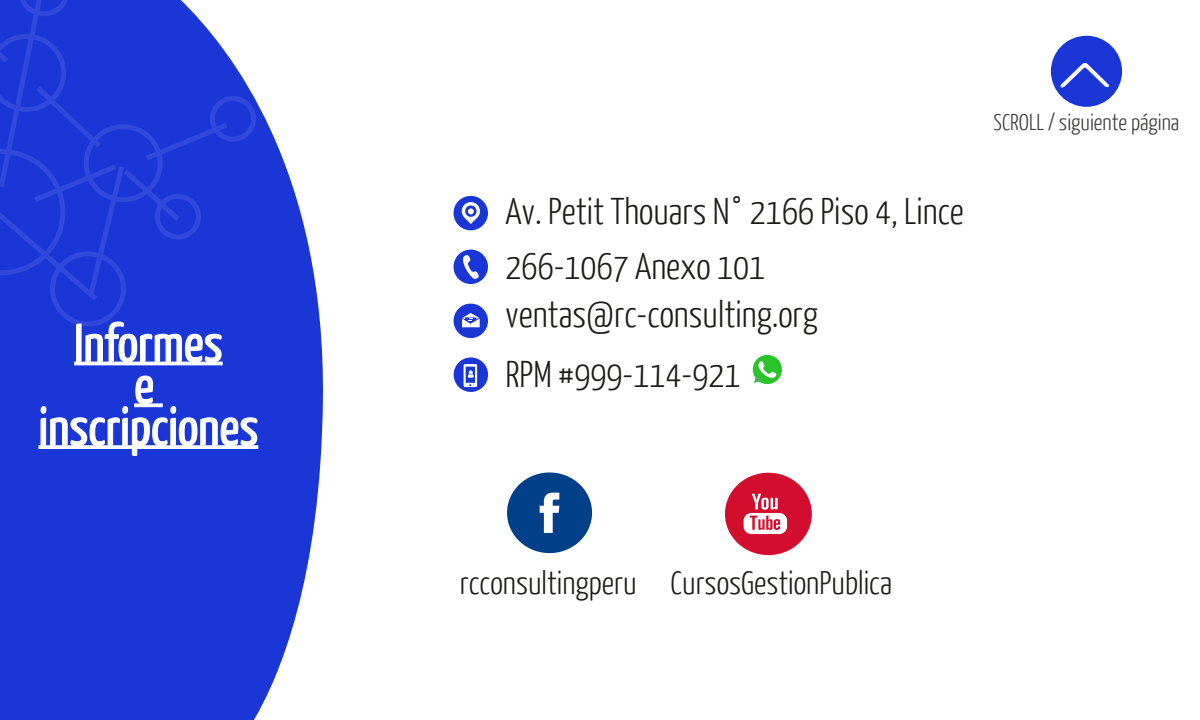
<style>
.page{position:relative;width:1200px;height:720px;background:#fff}
.page>*{position:absolute;margin:0;border:0;box-sizing:border-box;transform-origin:0 0}
.t1{font:53.3px/41.8px "Yanone Kaffeesatz";color:#fff;text-align:center;scale:1.04 1}
.t2{font:300 37.2px "Yanone Kaffeesatz";color:#1d1d1b}
.t3{font:300 32.7px "Yanone Kaffeesatz";color:#1d1d1b}
.t4{font:300 22.9px "Yanone Kaffeesatz";color:#3c3c3b}
</style>
<div class="page">
<svg style="left:0;top:63px;width:323px;height:657px;fill:#1a36d6"></svg>
<svg style="left:75px;top:321px;width:147px;height:41px"></svg>
<hr style="left:74px;top:362px;width:149px;height:3px;background:#fff">
<svg style="left:40px;top:375px;width:218px;height:82px"></svg>
<svg style="left:38px;top:445px;width:220px;height:4px"></svg>
<div style="left:50px;top:251px;width:76px;height:75px;border:5px solid #fff;border-radius:50%"></div>
<div style="left:210px;top:96px;width:46px;height:46px;border:5px solid #fff;border-radius:50%"></div>
<svg style="left:0;top:0;width:233px;height:306px"></svg>
<div style="left:507px;top:472px;width:85px;height:81px;background:#004088;border-radius:50%"></div>
<svg style="left:540px;top:493px;width:19px;height:40px"></svg>
<div style="left:725px;top:473px;width:87px;height:82px;background:#d30d2e;border-radius:50%"></div>
<div style="left:744px;top:513px;width:43px;height:21px;background:#fff;border-radius:8px"></div>
<svg style="left:750px;top:516px;width:30px;height:14px"></svg>
<svg style="left:752px;top:494px;width:26px;height:16px"></svg>
<div style="left:454px;top:196px;width:34px;height:34px;background:#1a36d6;border-radius:50%"></div>
<svg style="left:461px;top:202px;width:19px;height:22px"></svg>
<div style="left:454px;top:250px;width:34px;height:34px;background:#1a36d6;border-radius:50%"></div>
<svg style="left:463px;top:255px;width:16px;height:24px"></svg>
<div style="left:454px;top:357px;width:34px;height:35px;background:#1a36d6;border-radius:50%"></div>
<svg style="left:464px;top:364px;width:13px;height:23px"></svg>
<div style="left:454px;top:304px;width:34px;height:34px;background:#1a36d6;border-radius:50%"></div>
<svg style="left:462px;top:313px;width:18px;height:14px"></svg>
<svg style="left:752px;top:354px;width:30px;height:31px"></svg>
<div style="left:1051px;top:36px;width:71px;height:71px;background:#1a36d6;border-radius:50%"></div>
<svg style="left:1060px;top:62px;width:49px;height:26px"></svg>
<h1 class="t1" style="left:38px;top:320px;width:213px">Informes<br>e inscripciones</h1>
<p class="t2" style="left:506px;top:189px;width:460px">Av. Petit Thouars N° 2166 Piso 4, Lince</p>
<p class="t2" style="left:506px;top:243px;width:261px">266-1067 Anexo 101</p>
<p class="t2" style="left:506px;top:292px;width:314px">ventas@rc-consulting.org</p>
<p class="t2" style="left:506px;top:352px;width:236px">RPM #999-114-921</p>
<p class="t4" style="left:994px;top:108px;width:187px">SCROLL / siguiente página</p>
<p class="t3" style="left:460px;top:562px;width:434px">rcconsultingperu CursosGestionPublica</p>
</div>
